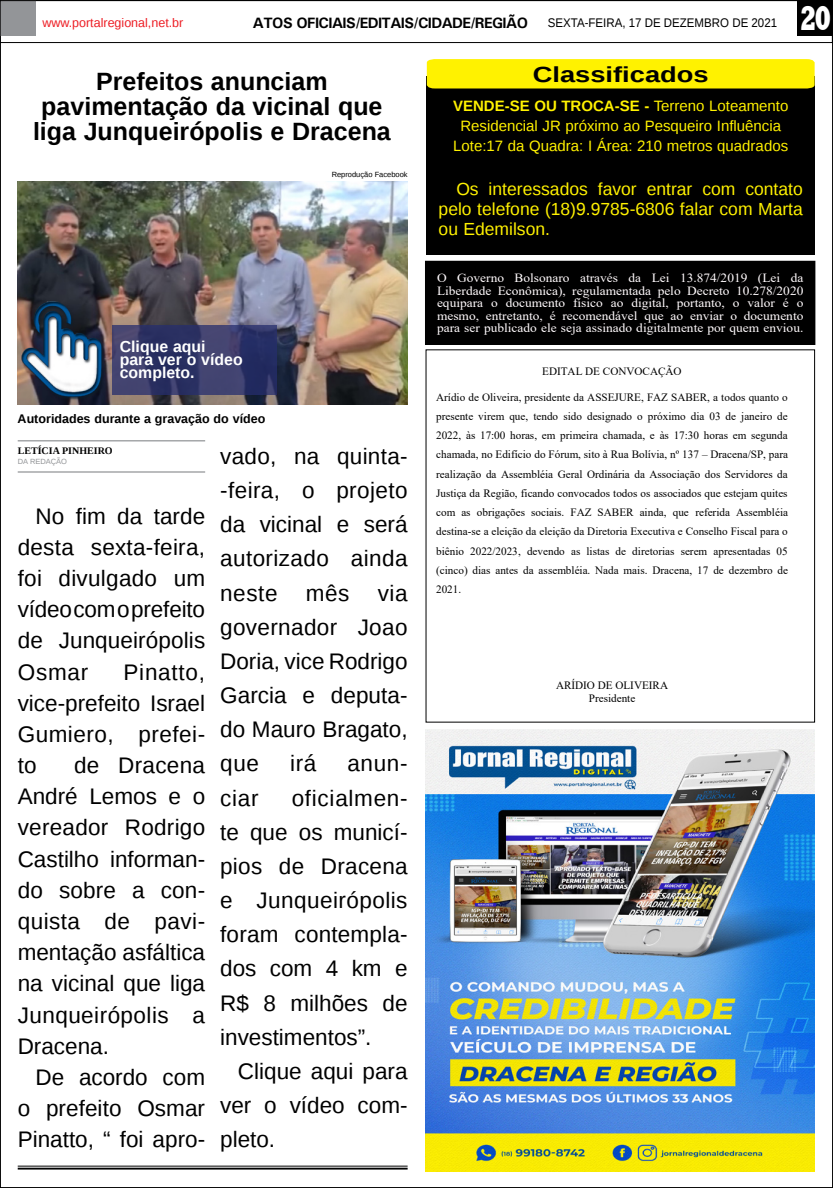
<style>
.page{position:relative;width:833px;height:1188px;background:#fff}
.page>*{position:absolute;margin:0;border:0;box-sizing:border-box;transform-origin:0 0}
.t1{font:800 35px "Rockwell";color:#fff;scale:.7 1}
.TÍTULO{font:700 25px/25px "Liberation Sans";color:#000;text-align:center}
.MATÉRIA{font:22.5px/31.1px "Liberation Sans";color:#000;text-align:justify}
.TÍTULO-2{font:700 21.88px "Liberation Sans";color:#000;scale:1.25 1}
.MATÉRIA-2{font:17.5px/20px "Liberation Sans";color:#fff200;text-align:justify}
.TÍTULO-3{font:700 15.88px/13.1px "Liberation Sans";color:#fff}
.MATÉRIA-3{font:15px/20px "Liberation Sans";color:#fff200;text-align:center}
.TITULO_PG{font:700 15px "Univers";letter-spacing:-.04em;color:#000}
.t2{font:12.5px/12.5px "Times New Roman";color:#fffbfd;scale:1.07 1}
.LEGENDA{font:700 12.5px "Liberation Sans";color:#000}
.DATA_PG{font:12.5px "Liberation Sans";color:#000;scale:.92 1}
.DATA_PG-2{font:12.5px "Liberation Sans";color:#ed1d24}
.t3{font:11.12px/19.2px "Times New Roman";color:#000;text-align:justify}
.CRÉDITO_NOME{font:700 10px "Liberation Serif";color:#000}
.CRÉDITO_FOTO{font:7.5px "Liberation Sans";color:#000}
.CRÉDITO_MATÉRIA{font:7.5px "Liberation Sans";color:#939598}
.s1{font-weight:700}
</style>
<div class="page">
<div style="left:0;top:0;width:35px;height:35px;background:#939598"></div>
<div style="left:797px;top:0;width:36px;height:35px;background:#000"></div>
<div style="left:0;top:0;width:832px;height:43px;border:1px solid #000"></div>
<img style="left:425px;top:729px;width:390px;height:441px">
<div style="left:425px;top:261px;width:390px;height:83px;background:#000"></div>
<div style="left:426px;top:77px;width:389px;height:178px;background:#000"></div>
<div style="left:427px;top:59px;width:387px;height:29px;background:#fff200"></div>
<hr style="left:18px;top:1165px;width:389px;height:1px;background:#000101">
<hr style="left:18px;top:1167px;width:389px;height:2px;background:#000101">
<img style="left:18px;top:181px;width:389px;height:223px">
<img style="left:18px;top:293px;width:90px;height:111px">
<hr style="left:18px;top:440px;width:187px;height:1px;background:#939598">
<hr style="left:18px;top:471px;width:187px;height:1px;background:#939598">
<svg style="left:113px;top:324px;width:164px;height:70px;background:#353968"></svg>
<p class="DATA_PG-2" style="left:42px;top:15px;width:143px">www.portalregional,net.br</p>
<p class="TITULO_PG" style="left:253px;top:13px;width:277px">ATOS OFICIAIS/EDITAIS/CIDADE/REGIÃO</p>
<p class="DATA_PG" style="left:548px;top:15px;width:251px">SEXTA-FEIRA, 17 DE DEZEMBRO DE 2021</p>
<p class="t1" style="left:800px;top:-2px;width:46px">20</p>
<p class="TÍTULO" style="left:96px;top:68px;width:233px">Prefeitos anunciam</p>
<p class="TÍTULO" style="left:33px;top:93px;width:359px">pavimentação da vicinal que liga Junqueirópolis e Dracena</p>
<p class="TÍTULO-3" style="left:120px;top:340px;width:124px">Clique aqui para ver o vídeo completo.</p>
<p class="LEGENDA" style="left:18px;top:409px;width:249px">Autoridades durante a gravação do vídeo</p>
<p class="CRÉDITO_FOTO" style="left:332px;top:170px;width:77px">Reprodução Facebook</p>
<p class="CRÉDITO_NOME" style="left:18px;top:444px;width:96px">LETÍCIA PINHEIRO</p>
<p class="CRÉDITO_MATÉRIA" style="left:18px;top:457px;width:51px">DA REDAÇÃO</p>
<p class="MATÉRIA" style="left:18px;top:501px;width:189px;text-indent:18px">No fim da tarde desta sexta-feira, foi divulgado um vídeo com o prefeito de Junqueirópolis Osmar</p>
<p class="MATÉRIA" style="left:18px;top:657px;width:189px;text-indent:106px">Pinatto, vice-prefeito Israel Gumiero, prefei&shy;to</p>
<p class="MATÉRIA" style="left:18px;top:750px;width:189px;text-indent:56px">de Dracena André Lemos e o vereador Rodrigo Castilho informan&shy;do sobre a con&shy;quista de pavi&shy;mentação asfáltica na vicinal que liga Junqueirópolis a Dracena.</p>
<p class="MATÉRIA" style="left:18px;top:1062px;width:189px;text-indent:18px">De acordo com o prefeito Osmar Pinatto, “ foi apro-</p>
<p class="MATÉRIA" style="left:220px;top:440px;width:189px;line-height:34.1px">vado, na quinta--feira, o projeto da vicinal e será autorizado ainda neste</p>
<p class="MATÉRIA" style="left:306px;top:578px;width:45px">mês</p>
<p class="MATÉRIA" style="left:220px;top:576px;width:189px;line-height:34.1px;text-indent:158px">via governador Joao Doria, vice Rodrigo Garcia e deputa&shy;do Mauro Bragato, que</p>
<p class="MATÉRIA" style="left:290px;top:748px;width:28px">irá</p>
<p class="MATÉRIA" style="left:347px;top:748px;width:62px">anun-</p>
<p class="MATÉRIA" style="left:220px;top:781px;width:189px;line-height:34.1px;text-indent:72px">oficialmen&shy;te que os municí&shy;pios de Dracena e Junqueirópolis foram contempla&shy;dos com 4 km e R$ 8 milhões de investimentos”.</p>
<p class="MATÉRIA" style="left:220px;top:1054px;width:189px;line-height:34.1px;text-indent:18px">Clique aqui para ver o vídeo com&shy;pleto.</p>
<p class="MATÉRIA" style="left:220px;top:783px;width:40px">ciar</p>
<p class="TÍTULO-2" style="left:533px;top:59px;width:142px">Classificados</p>
<p class="MATÉRIA-3" style="left:453px;top:96px;width:337px"><span class="s1">VENDE-SE OU TROCA-SE -</span> Terreno Loteamento<br>Residencial JR próximo ao Pesqueiro Influência</p>
<p class="MATÉRIA-3" style="left:453px;top:136px;width:336px">Lote:17 da Quadra: I Área: 210 metros quadrados</p>
<p class="MATÉRIA-2" style="left:438px;top:180px;width:366px;text-indent:18px">Os interessados favor entrar com contato pelo telefone (18)9.9785-6806 falar com Marta ou Edemilson.</p>
<p class="t2" style="left:437px;top:271px;width:344px">O Governo Bolsonaro através da Lei 13.874/2019 (Lei da</p>
<p class="t2" style="left:437px;top:284px;width:344px">Liberdade Econômica), regulamentada pelo Decreto 10.278/2020</p>
<p class="t2" style="left:437px;top:296px;width:344px">equipara o documento físico ao digital, portanto, o valor é o</p>
<p class="t2" style="left:437px;top:309px;width:344px">mesmo, entretanto, é recomendável que ao enviar o documento para ser publicado ele seja assinado digitalmente por quem enviou.</p>
<p class="t3" style="left:542px;top:361px;width:141px">EDITAL DE CONVOCAÇÃO</p>
<p class="t3" style="left:436px;top:387px;width:353px">Arídio de Oliveira, presidente da ASSEJURE, FAZ SABER, a todos quanto o presente virem que, tendo sido designado o próximo dia 03 de janeiro de 2022, às 17:00 horas, em primeira chamada, e às 17:30 horas em segunda chamada, no Edifício do Fórum, sito à Rua Bolívia, nº 137 – Dracena/SP, para realização da Assembléia Geral Ordinária da Associação dos Servidores da Justiça da Região, ficando convocados todos os associados que estejam quites com as obrigações sociais. FAZ SABER ainda, que referida Assembléia destina-se a eleição da eleição da Diretoria Executiva e Conselho Fiscal para o biênio 2022/2023, devendo as listas de diretorias serem apresentadas 05 (cinco) dias antes da assembléia. Nada mais. Dracena, 17 de dezembro de 2021.</p>
<p class="t3" style="left:556px;top:678px;width:114px;line-height:12.8px;text-align:center">ARÍDIO DE OLIVEIRA<br>Presidente</p>
</div>
